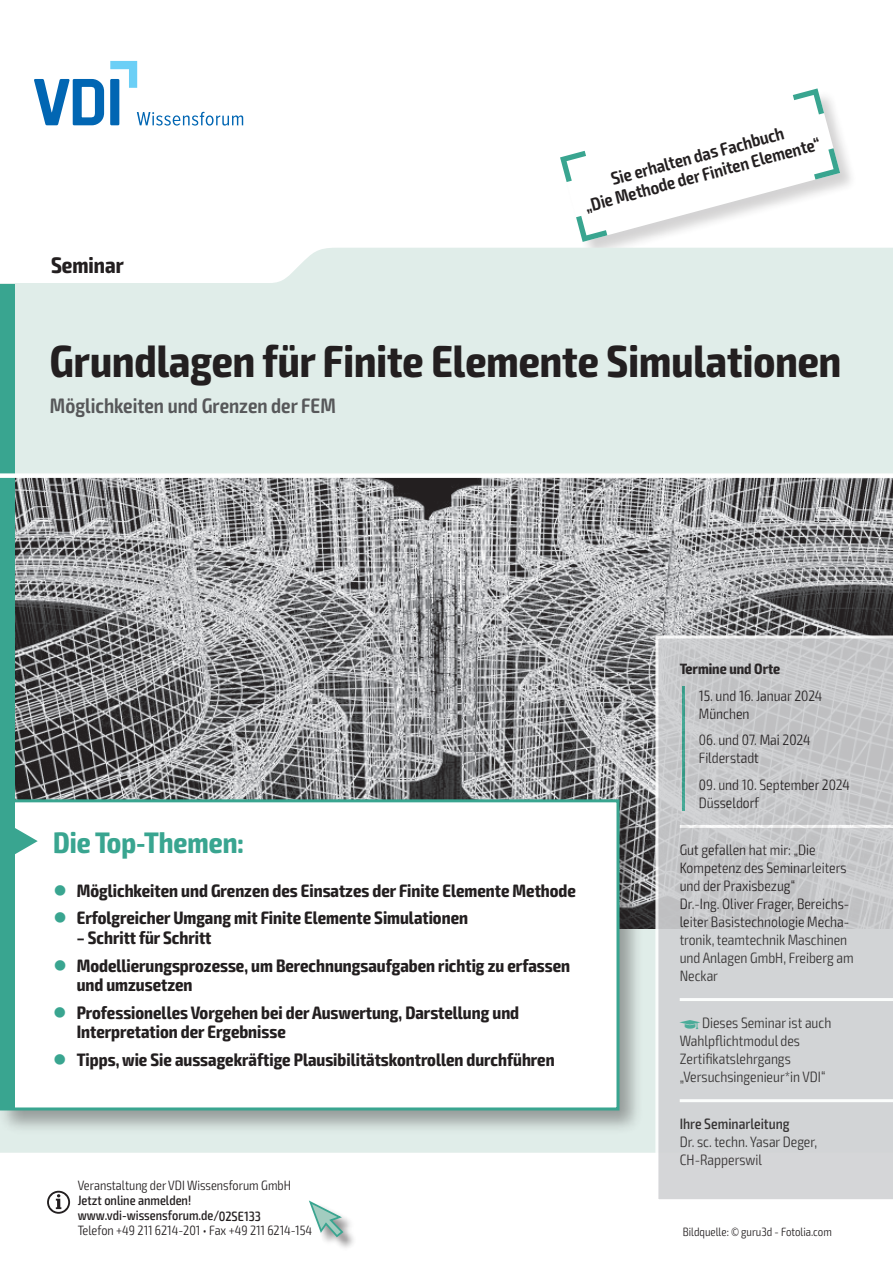
<style>
.page{position:relative;width:893px;height:1263px;background:#fff}
.page>*{position:absolute;margin:0;border:0;box-sizing:border-box;transform-origin:0 0}
.t1{font:700 condensed 45px "Exo 2";color:#231f20}
.t2{font:700 condensed 29.7px "Exo 2";color:#39a590}
.t3{font:700 condensed 22.5px "Exo 2";color:#231f20}
.t4{font:600 condensed 21px "Exo 2";color:#57585a}
.t5{font:700 condensed 18px/19.5px "Exo 2";color:#231f20}
.t6{font:600 condensed 18px/19.5px "Exo 2";color:#231f20;text-align:center}
.t7{font:300 condensed 15px/18px "Exo 2";color:#231f20}
.t8{font:500 condensed 15px "Exo 2";color:#231f20}
.t9{font:700 condensed 15px "Exo 2";color:#231f20}
.t10{font:300 condensed 13.5px "Exo 2";color:#231f20}
.t11{font:500 condensed 13.5px/15px "Exo 2";color:#231f20}
.t12{font:300 condensed 12px "Exo 2";color:#231f20}
.t13{font:6px "VDI Iconset S4 A Regular";color:#39a590}
.s1{color:#39a590}
</style>
<div class="page">
<div style="left:560px;top:89px;width:297px;height:170px;background:#231f20;opacity:.2"></div>
<svg style="left:560px;top:88px;width:280px;height:154px"></svg>
<div style="left:0;top:248px;width:893px;height:905px;background:#e0ede9"></div>
<img style="left:14px;top:478px;width:879px;height:450px">
<div style="left:0;top:796px;width:644px;height:339px;background:#231f20;opacity:.4"></div>
<div style="left:2px;top:801px;width:616px;height:308px;background:#fff"></div>
<div style="left:3px;top:802px;width:11px;height:305px;background:#39a590"></div>
<div style="left:0;top:799px;width:619px;height:311px;border:3px solid #39a590"></div>
<svg style="left:14px;top:826px;width:24px;height:30px"></svg>
<div style="left:0;top:284px;width:14px;height:520px;background:#39a590"></div>
<div style="left:0;top:473px;width:893px;height:5px;background:#fff"></div>
<svg style="left:655px;top:635px;width:238px;height:564px;background:#cdced0"></svg>
<div style="left:310px;top:1202px;width:47px;height:49px;background:#231f20;opacity:.5"></div>
<svg style="left:309px;top:1200px;width:36px;height:38px"></svg>
<svg style="left:47px;top:1191px;width:23px;height:23px"></svg>
<svg style="left:34px;top:61px;width:209px;height:65px"></svg>
<h3 class="t3" style="left:51px;top:252px;width:74px">Seminar</h3>
<p class="t6" style="left:578px;top:178px;width:245px;rotate:-15deg">Sie erhalten das Fachbuch<br>„Die Methode der Finiten Elemente“</p>
<h1 class="t1" style="left:50px;top:334px;width:793px">Grundlagen für Finite Elemente Simulationen</h1>
<h3 class="t4" style="left:50px;top:393px;width:287px">Möglichkeiten und Grenzen der FEM</h3>
<h2 class="t2" style="left:53px;top:825px;width:192px">Die Top-Themen:</h2>
<p class="t5" style="left:53px;top:881px;width:524px"><span class="s1">●</span> Möglichkeiten und Grenzen des Einsatzes der Finite Elemente Methode</p>
<p class="t5" style="left:53px;top:909px;width:416px"><span class="s1">●</span> Erfolgreicher Umgang mit Finite Elemente Simulationen</p>
<p class="t5" style="left:77px;top:928px;width:136px">– Schritt für Schritt</p>
<p class="t5" style="left:77px;top:956px;width:495px;text-indent:-23px"><span class="s1">●</span> Modellierungsprozesse, um Berechnungsaufgaben richtig zu erfassen und umzusetzen</p>
<p class="t5" style="left:77px;top:1003px;width:444px;text-indent:-23px"><span class="s1">●</span> Professionelles Vorgehen bei der Auswertung, Darstellung und<br>Interpretation der Ergebnisse</p>
<p class="t5" style="left:53px;top:1050px;width:503px"><span class="s1">●</span> Tipps, wie Sie aussagekräftige Plausibilitätskontrollen durchführen</p>
<p class="t10" style="left:78px;top:1178px;width:215px">Veranstaltung der VDI Wissensforum GmbH</p>
<p class="t11" style="left:78px;top:1193px;width:185px">Jetzt online anmelden! www.vdi-wissensforum.de/02SE133</p>
<p class="t10" style="left:78px;top:1223px;width:236px">Telefon +49 211 6214-201 • Fax +49 211 6214-154</p>
<p class="t9" style="left:680px;top:660px;width:102px">Termine und Orte</p>
<p class="t7" style="left:699px;top:687px;width:125px">15. und 16. Januar 2024<br>München</p>
<p class="t7" style="left:699px;top:731px;width:113px">06. und 07. Mai 2024<br>Filderstadt</p>
<p class="t7" style="left:699px;top:776px;width:152px">09. und 10. September 2024<br>Düsseldorf</p>
<p class="t7" style="left:680px;top:841px;width:176px">Gut gefallen hat mir: „Die<br>Kompetenz des Seminarleiters und der Praxisbezug“<br>Dr.-Ing. Oliver Frager, Bereichs&shy;leiter Basistechnologie Mecha&shy;tronik, teamtechnik Maschinen und Anlagen GmbH, Freiberg am<br>Neckar</p>
<p class="t13" style="left:680px;top:1019px;width:22px">z</p>
<p class="t7" style="left:680px;top:1014px;width:153px;text-indent:22px">Dieses Seminar ist auch<br>Wahlpflichtmodul des<br>Zertifikatslehrgangs „Versuchsingenieur*in VDI“</p>
<p class="t8" style="left:680px;top:1115px;width:112px">Ihre Seminarleitung</p>
<p class="t7" style="left:680px;top:1133px;width:139px">Dr. sc. techn. Yasar Deger,<br>CH-Rapperswil</p>
<p class="t12" style="left:683px;top:1224px;width:150px">Bildquelle: © guru3d - Fotolia.com</p>
</div>
